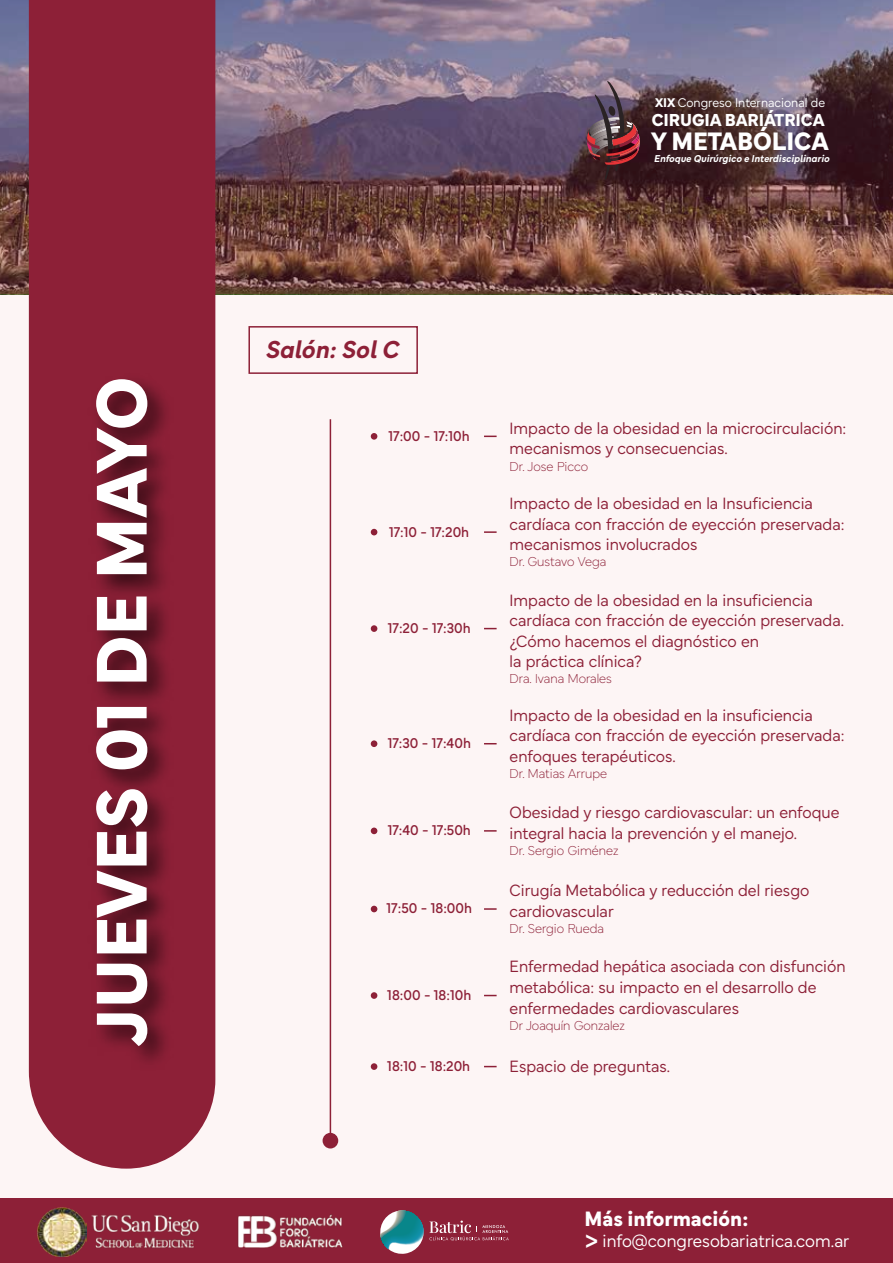
<style>
.page{position:relative;width:893px;height:1263px;background:#fff}
.page>*{position:absolute;margin:0;border:0;box-sizing:border-box;transform-origin:0 0}
.t1{font:100 75px "Mundial Narrow Variable";color:#fff}
.t2{font:100 26.4px "Mundial Narrow Variable";color:#fff}
.t3{font:25.65px "Mundial Narrow Variable Italic T";color:#8d2037}
.t4{font:100 21.75px "Mundial Narrow Variable";color:#fff}
.t5{font:100 18.3px "Mundial Narrow Variable";color:#fff}
.t6{font:100 18.15px "Mundial Narrow Variable";color:#fff}
.t7{font:100 17.1px/20.5px "Mundial Narrow Variable";color:#8d2037}
.t8{font:100 14.85px "Mundial Narrow Variable";color:#8d2037}
.t9{font:100 13.5px "Mundial Narrow Variable";color:#8d2037}
.t10{font:100 13.2px "Mundial Narrow Variable";color:#fff}
.t11{font:10.5px "Mundial Narrow Variable Italic T";color:#fff}
</style>
<div class="page">
<div style="left:0;top:0;width:893px;height:1232px;background:#fdf5f5"></div>
<img style="left:0;top:0;width:893px;height:294px">
<div style="left:29px;top:0;width:186px;height:1168px;background:#8d2037"></div>
<img style="left:71px;top:364px;width:128px;height:715px">
<img style="left:587px;top:78px;width:53px;height:102px">
<hr style="left:330px;top:419px;width:1px;height:718px;background:#8d2037">
<div style="left:248px;top:326px;width:170px;height:48px;border:2px solid #8d2037"></div>
<svg style="left:371px;top:529px;width:6px;height:6px"></svg>
<div style="left:371px;top:625px;width:6px;height:7px;background:#8d2037;border-radius:50%"></div>
<div style="left:371px;top:433px;width:6px;height:7px;background:#8d2037;border-radius:50%"></div>
<svg style="left:484px;top:436px;width:13px;height:1px"></svg>
<svg style="left:484px;top:531px;width:13px;height:2px"></svg>
<svg style="left:484px;top:628px;width:13px;height:1px"></svg>
<div style="left:371px;top:740px;width:6px;height:7px;background:#8d2037;border-radius:50%"></div>
<svg style="left:484px;top:743px;width:13px;height:1px"></svg>
<div style="left:371px;top:827px;width:6px;height:7px;background:#8d2037;border-radius:50%"></div>
<svg style="left:484px;top:830px;width:13px;height:2px"></svg>
<svg style="left:371px;top:906px;width:6px;height:6px"></svg>
<svg style="left:484px;top:908px;width:13px;height:2px"></svg>
<div style="left:371px;top:992px;width:6px;height:7px;background:#8d2037;border-radius:50%"></div>
<svg style="left:484px;top:995px;width:13px;height:1px"></svg>
<div style="left:371px;top:1063px;width:6px;height:7px;background:#8d2037;border-radius:50%"></div>
<svg style="left:484px;top:1066px;width:13px;height:1px"></svg>
<div style="left:323px;top:1133px;width:15px;height:15px;background:#8d2037;border-radius:50%"></div>
<div style="left:0;top:1198px;width:893px;height:65px;background:#8d2037"></div>
<img style="left:237px;top:1214px;width:106px;height:34px">
<img style="left:37px;top:1207px;width:162px;height:50px">
<svg style="left:380px;top:1210px;width:129px;height:44px"></svg>
<h1 class="t1" style="left:62px;top:1046px;width:670px;rotate:-90deg">JUEVES 01 DE MAYO</h1>
<p class="t10" style="left:655px;top:92px;width:172px">XIX Congreso Internacional de</p>
<p class="t6" style="left:652px;top:105px;width:174px">CIRUGIA BARIÁTRICA</p>
<h2 class="t2" style="left:651px;top:120px;width:179px">Y METABÓLICA</h2>
<h3 class="t3" style="left:266px;top:329px;width:135px">Salón: Sol C</h3>
<p class="t11" style="left:654px;top:150px;width:177px">Enfoque Quirúrgico e Interdisciplinario</p>
<p class="t8" style="left:388px;top:424px;width:83px">17:00 - 17:10h</p>
<p class="t7" style="left:510px;top:416px;width:338px">Impacto de la obesidad en la microcirculación: mecanismos y consecuencias.</p>
<p class="t9" style="left:510px;top:455px;width:80px">Dr. Jose Picco</p>
<p class="t8" style="left:389px;top:520px;width:82px">17:10 - 17:20h</p>
<p class="t8" style="left:388px;top:616px;width:84px">17:20 - 17:30h</p>
<p class="t8" style="left:388px;top:731px;width:85px">17:30 - 17:40h</p>
<p class="t8" style="left:388px;top:819px;width:85px">17:40 - 17:50h</p>
<p class="t8" style="left:387px;top:897px;width:87px">17:50 - 18:00h</p>
<p class="t8" style="left:387px;top:983px;width:86px">18:00 - 18:10h</p>
<p class="t7" style="left:510px;top:491px;width:336px">Impacto de la obesidad en la Insuficiencia cardíaca con fracción de eyección preservada: mecanismos involucrados</p>
<p class="t9" style="left:510px;top:551px;width:98px">Dr. Gustavo Vega</p>
<p class="t7" style="left:510px;top:588px;width:336px">Impacto de la obesidad en la insuficiencia cardíaca con fracción de eyección preservada. ¿Cómo hacemos el diagnóstico en<br>la práctica clínica?</p>
<p class="t9" style="left:510px;top:668px;width:104px">Dra. Ivana Morales</p>
<p class="t7" style="left:510px;top:703px;width:336px">Impacto de la obesidad en la insuficiencia cardíaca con fracción de eyección preservada: enfoques terapéuticos.</p>
<p class="t9" style="left:510px;top:763px;width:99px">Dr. Matias Arrupe</p>
<p class="t7" style="left:510px;top:800px;width:331px">Obesidad y riesgo cardiovascular: un enfoque integral hacia la prevención y el manejo.</p>
<p class="t9" style="left:510px;top:840px;width:110px">Dr. Sergio Giménez</p>
<p class="t7" style="left:510px;top:878px;width:301px">Cirugía Metabólica y reducción del riesgo cardiovascular</p>
<p class="t9" style="left:510px;top:918px;width:96px">Dr. Sergio Rueda</p>
<p class="t7" style="left:510px;top:955px;width:337px">Enfermedad hepática asociada con disfunción metabólica: su impacto en el desarrollo de enfermedades cardiovasculares</p>
<p class="t9" style="left:510px;top:1014px;width:117px">Dr Joaquín Gonzalez</p>
<p class="t8" style="left:387px;top:1054px;width:84px">18:10 - 18:20h</p>
<p class="t7" style="left:510px;top:1054px;width:162px">Espacio de preguntas.</p>
<p class="t4" style="left:585px;top:1201px;width:165px">Más información:</p>
<p class="t5" style="left:603px;top:1227px;width:248px">info@congresobariatrica.com.ar</p>
<h2 class="t2" style="left:585px;top:1221px;width:15px">&gt;</h2>
</div>
